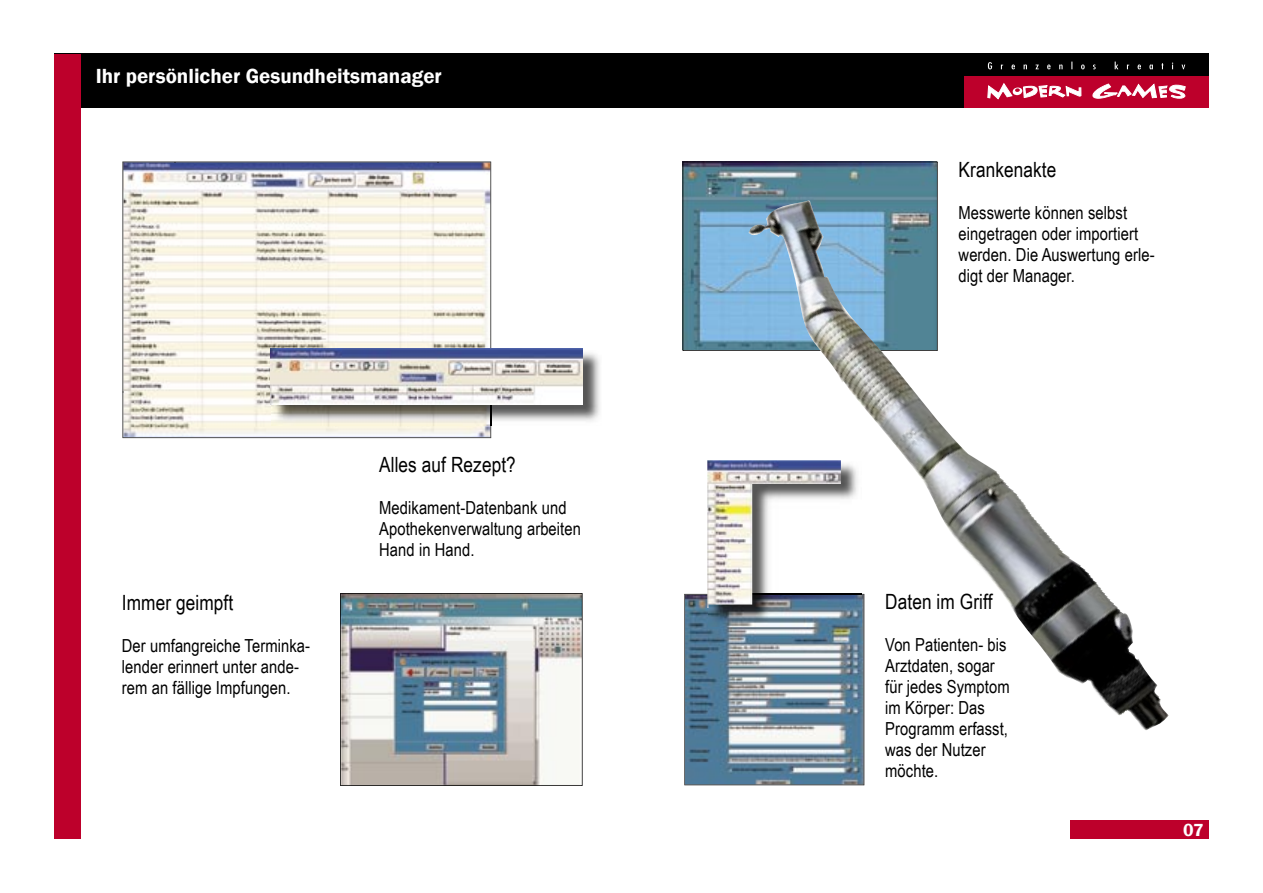
<style>
.page{position:relative;width:1263px;height:893px;background:#fff}
.page>*{position:absolute;margin:0;border:0;box-sizing:border-box;transform-origin:0 0}
.t1{font:21px "Arial Narrow";letter-spacing:.005em;color:#000}
.t2{font:600 21px "Franklin Gothic";color:#fff}
.t3{font:18px/21px "Arial Narrow";letter-spacing:.005em;color:#000}
.t4{font:600 18px "Franklin Gothic";color:#fff}
</style>
<div class="page">
<img style="left:683px;top:163px;width:253px;height:186px">
<hr style="left:682px;top:162px;width:1px;height:188px;background:#000">
<hr style="left:683px;top:350px;width:254px;height:1px;background:#000">
<hr style="left:937px;top:162px;width:1px;height:188px;background:#000">
<hr style="left:683px;top:162px;width:254px;height:1px;background:#000">
<img style="left:341px;top:594px;width:240px;height:191px">
<hr style="left:340px;top:594px;width:1px;height:191px;background:#000">
<hr style="left:341px;top:785px;width:241px;height:1px;background:#000">
<hr style="left:582px;top:594px;width:1px;height:191px;background:#000">
<hr style="left:341px;top:593px;width:241px;height:1px;background:#000">
<div style="left:54px;top:54px;width:1155px;height:54px;background:#000"></div>
<div style="left:54px;top:54px;width:27px;height:785px;background:#bd002b"></div>
<div style="left:1071px;top:820px;width:138px;height:19px;background:#bd002b"></div>
<div style="left:964px;top:76px;width:244px;height:31px;background:#bd002b"></div>
<svg style="left:988px;top:62px;width:4px;height:7px"></svg>
<svg style="left:1011px;top:65px;width:4px;height:4px"></svg>
<svg style="left:1023px;top:65px;width:4px;height:4px"></svg>
<svg style="left:1035px;top:65px;width:4px;height:4px"></svg>
<svg style="left:1047px;top:65px;width:3px;height:4px"></svg>
<svg style="left:1059px;top:65px;width:3px;height:4px"></svg>
<svg style="left:1081px;top:65px;width:4px;height:4px"></svg>
<svg style="left:1115px;top:62px;width:3px;height:7px"></svg>
<svg style="left:1137px;top:65px;width:4px;height:4px"></svg>
<svg style="left:1149px;top:65px;width:4px;height:4px"></svg>
<svg style="left:1181px;top:65px;width:4px;height:4px"></svg>
<svg style="left:987px;top:83px;width:94px;height:17px"></svg>
<svg style="left:1093px;top:84px;width:92px;height:14px"></svg>
<svg style="left:122px;top:162px;width:316px;height:276px;fill:#faf5e4"></svg>
<img style="left:123px;top:391px;width:368px;height:47px">
<img style="left:123px;top:162px;width:53px;height:230px">
<img style="left:438px;top:162px;width:53px;height:187px">
<img style="left:175px;top:162px;width:264px;height:47px">
<img style="left:272px;top:350px;width:328px;height:75px">
<img style="left:490px;top:404px;width:2px;height:21px">
<img style="left:270px;top:349px;width:312px;height:55px">
<img style="left:685px;top:594px;width:179px;height:191px">
<img style="left:748px;top:200px;width:420px;height:530px">
<img style="left:709px;top:462px;width:152px;height:165px">
<img style="left:841px;top:594px;width:20px;height:1px">
<img style="left:707px;top:460px;width:134px;height:147px">
<p class="t2" style="left:96px;top:63px;width:348px">Ihr persönlicher Gesundheitsmanager</p>
<p class="t1" style="left:122px;top:588px;width:113px">Immer geimpft</p>
<p class="t3" style="left:122px;top:635px;width:190px">Der umfangreiche Terminka&shy;lender erinnert unter ande&shy;rem an fällige Impfungen.</p>
<p class="t1" style="left:379px;top:449px;width:138px">Alles auf Rezept?</p>
<p class="t3" style="left:379px;top:497px;width:203px">Medikament-Datenbank und<br>Apothekenverwaltung arbeiten<br>Hand in Hand.</p>
<p class="t1" style="left:958px;top:155px;width:99px">Krankenakte</p>
<p class="t3" style="left:958px;top:202px;width:198px">Messwerte können selbst eingetragen oder importiert werden. Die Auswertung erle&shy;digt der Manager.</p>
<p class="t1" style="left:885px;top:586px;width:109px">Daten im Griff</p>
<p class="t3" style="left:885px;top:633px;width:126px">Von Patienten- bis<br>Arztdaten, sogar für jedes Symptom im Körper: Das<br>Programm erfasst, was der Nutzer möchte.</p>
<p class="t4" style="left:1183px;top:818px;width:22px">07</p>
</div>
